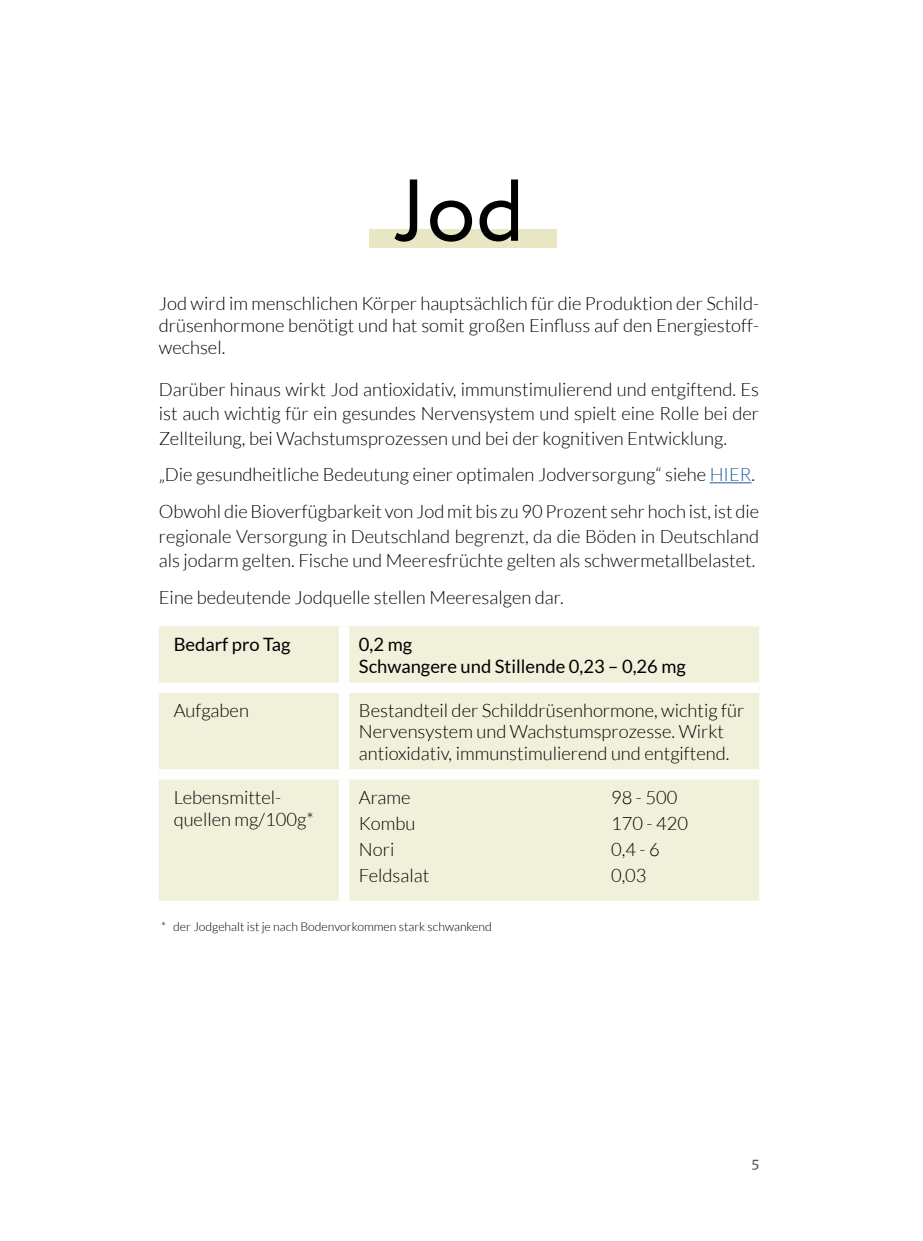
<style>
.page{position:relative;width:923px;height:1241px;background:#fff}
.page>*{position:absolute;margin:0;border:0;box-sizing:border-box;transform-origin:0 0}
.t1{font:87.5px "Circe";color:#000}
.t2{font:300 18.38px/22.1px "Lato";color:#000}
.t3{font:18.38px/22.1px "Lato";color:#000}
.t4{font:15.75px "Tisa Pro";color:#575756}
.t5{font:300 12.25px "Lato";color:#000}
.s1{color:#275b9b}
</style>
<div class="page">
<div style="left:369px;top:229px;width:188px;height:19px;background:#e8e7c4"></div>
<hr style="left:710px;top:482px;width:41px;height:1px;background:#275b9b">
<div style="left:159px;top:626px;width:600px;height:274px;background:#f1f0db"></div>
<div style="left:344px;top:769px;width:415px;height:10px;background:#fff"></div>
<div style="left:339px;top:779px;width:10px;height:121px;background:#fff"></div>
<div style="left:339px;top:626px;width:10px;height:56px;background:#fff"></div>
<div style="left:159px;top:682px;width:185px;height:11px;background:#fff"></div>
<div style="left:344px;top:682px;width:415px;height:11px;background:#fff"></div>
<div style="left:339px;top:693px;width:10px;height:76px;background:#fff"></div>
<div style="left:159px;top:769px;width:185px;height:10px;background:#fff"></div>
<h1 class="t1" style="left:394px;top:153px;width:132px">Jod</h1>
<p class="t2" style="left:159px;top:292px;width:602px;text-align:justify">Jod wird im menschlichen Körper hauptsächlich für die Produktion der Schild&shy;drüsenhormone benötigt und hat somit großen Einfluss auf den Energiestoff&shy;wechsel.</p>
<p class="t2" style="left:159px;top:376px;width:602px;line-height:24.5px;text-align:justify">Darüber hinaus wirkt Jod antioxidativ, immunstimulierend und entgiftend. Es ist auch wichtig für ein gesundes Nervensystem und spielt eine Rolle bei der Zellteilung, bei Wachstumsprozessen und bei der kognitiven Entwicklung.</p>
<p class="t2" style="left:159px;top:456px;width:602px;line-height:36.8px">„Die gesundheitliche Bedeutung einer optimalen Jodversorgung“ siehe <span class="s1">HIER</span>.<br>Obwohl die Bioverfügbarkeit von Jod mit bis zu 90 Prozent sehr hoch ist, ist die</p>
<p class="t2" style="left:159px;top:523px;width:602px;line-height:24.5px">regionale Versorgung in Deutschland begrenzt, da die Böden in Deutschland als jodarm gelten. Fische und Meeresfrüchte gelten als schwermetallbelastet.</p>
<p class="t2" style="left:159px;top:586px;width:406px">Eine bedeutende Jodquelle stellen Meeresalgen dar.</p>
<p class="t3" style="left:174px;top:633px;width:118px">Bedarf pro Tag</p>
<p class="t3" style="left:359px;top:633px;width:328px">0,2 mg<br>Schwangere und Stillende 0,23 – 0,26 mg</p>
<p class="t2" style="left:174px;top:699px;width:77px">Aufgaben</p>
<p class="t2" style="left:359px;top:700px;width:387px;line-height:21px">Bestandteil der Schilddrüsenhormone, wichtig für<br>Nervensystem und Wachstumsprozesse. Wirkt antioxidativ, immunstimulierend und entgiftend.</p>
<p class="t2" style="left:174px;top:786px;width:141px">Lebensmittel&shy;quellen mg/100g*</p>
<p class="t2" style="left:359px;top:786px;width:53px">Arame</p>
<p class="t2" style="left:611px;top:786px;width:68px">98 - 500</p>
<p class="t2" style="left:359px;top:812px;width:58px">Kombu</p>
<p class="t2" style="left:611px;top:812px;width:79px">170 - 420</p>
<p class="t2" style="left:359px;top:838px;width:37px">Nori</p>
<p class="t2" style="left:611px;top:838px;width:50px">0,4 - 6</p>
<p class="t2" style="left:359px;top:864px;width:72px">Feldsalat</p>
<p class="t2" style="left:611px;top:864px;width:37px">0,03</p>
<p class="t5" style="left:161px;top:920px;width:332px">* der Jodgehalt ist je nach Bodenvorkommen stark schwankend</p>
<p class="t4" style="left:751px;top:1150px;width:9px">5</p>
</div>
